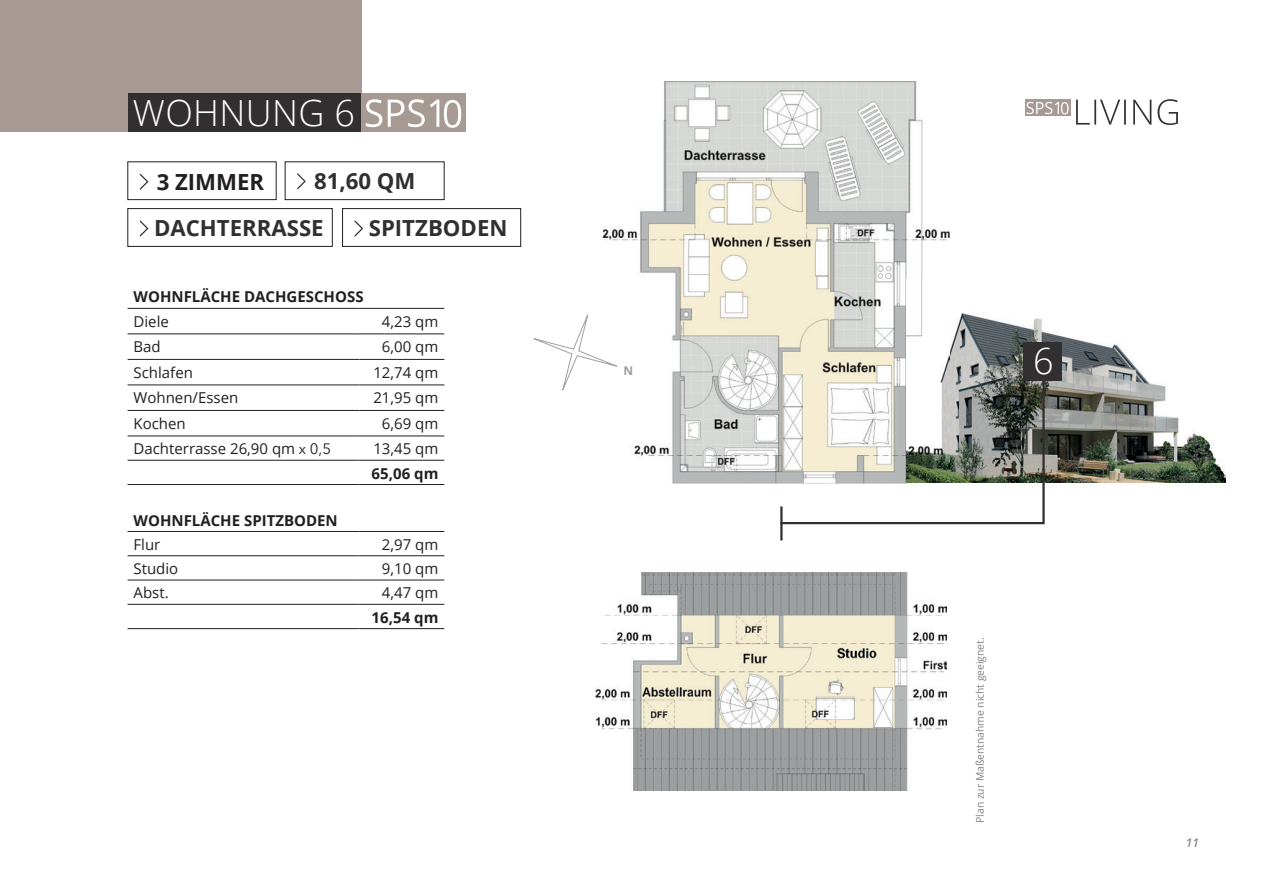
<style>
.page{position:relative;width:1263px;height:893px;background:#fff}
.page>*{position:absolute;margin:0;border:0;box-sizing:border-box;transform-origin:0 0}
.t1{font:300 36px "Open Sans";letter-spacing:.01em;color:#fff}
.t2{font:700 22.2px "Open Sans";color:#312f30}
.t3{font:700 22.2px "Open Sans";color:#231f20}
.t4{font:15px "Open Sans";color:#231f20}
.t5{font:700 15px "Open Sans";color:#231f20}
.t6{font:italic 600 12px "Open Sans";color:#938784}
.t7{font:700 12px "Open Sans";color:#9d9fa2}
.t8{font:10.5px "Open Sans";color:#808285}
.s1{font-family:"Avenir Next LT Pro"}
</style>
<div class="page">
<img style="left:949px;top:313px;width:276px;height:170px">
<svg style="left:1076px;top:99px;width:102px;height:26px"></svg>
<div style="left:1024px;top:100px;width:46px;height:16px;background:#a79a95"></div>
<svg style="left:1026px;top:102px;width:42px;height:12px"></svg>
<hr style="left:128px;top:410px;width:231px;height:1px;background:#231f20">
<hr style="left:359px;top:410px;width:85px;height:1px;background:#231f20">
<hr style="left:128px;top:385px;width:231px;height:1px;background:#231f20">
<hr style="left:359px;top:385px;width:85px;height:1px;background:#231f20">
<hr style="left:128px;top:334px;width:231px;height:1px;background:#231f20">
<hr style="left:359px;top:334px;width:85px;height:1px;background:#231f20">
<hr style="left:128px;top:359px;width:231px;height:1px;background:#231f20">
<hr style="left:359px;top:359px;width:85px;height:1px;background:#231f20">
<hr style="left:128px;top:308px;width:231px;height:1px;background:#231f20">
<hr style="left:359px;top:308px;width:85px;height:1px;background:#231f20">
<hr style="left:128px;top:436px;width:231px;height:1px;background:#231f20">
<hr style="left:359px;top:436px;width:85px;height:1px;background:#231f20">
<hr style="left:128px;top:531px;width:231px;height:1px;background:#231f20">
<hr style="left:359px;top:531px;width:85px;height:1px;background:#231f20">
<hr style="left:128px;top:555px;width:231px;height:1px;background:#231f20">
<hr style="left:359px;top:555px;width:85px;height:1px;background:#231f20">
<hr style="left:128px;top:580px;width:231px;height:1px;background:#231f20">
<hr style="left:359px;top:580px;width:85px;height:1px;background:#231f20">
<hr style="left:128px;top:460px;width:231px;height:1px;background:#231f20">
<hr style="left:359px;top:460px;width:85px;height:1px;background:#231f20">
<hr style="left:128px;top:484px;width:231px;height:1px;background:#231f20">
<hr style="left:359px;top:484px;width:85px;height:1px;background:#231f20">
<hr style="left:128px;top:604px;width:231px;height:1px;background:#231f20">
<hr style="left:359px;top:604px;width:85px;height:1px;background:#231f20">
<hr style="left:128px;top:628px;width:231px;height:1px;background:#231f20">
<hr style="left:359px;top:628px;width:85px;height:1px;background:#231f20">
<div style="left:0;top:0;width:361px;height:132px;background:#a79a95"></div>
<div style="left:128px;top:94px;width:233px;height:38px;background:#312f30"></div>
<div style="left:361px;top:94px;width:105px;height:38px;background:#a79a95"></div>
<svg style="left:366px;top:99px;width:95px;height:29px"></svg>
<div style="left:285px;top:162px;width:159px;height:38px;border:1px solid #231f20"></div>
<svg style="left:297px;top:173px;width:9px;height:16px"></svg>
<div style="left:128px;top:162px;width:148px;height:38px;border:1px solid #231f20"></div>
<svg style="left:140px;top:174px;width:8px;height:16px"></svg>
<div style="left:1211px;top:315px;width:30px;height:41px;background:#fff"></div>
<img style="left:602px;top:81px;width:347px;height:402px">
<img style="left:595px;top:573px;width:352px;height:217px">
<svg style="left:778px;top:375px;width:268px;height:150px"></svg>
<div style="left:1023px;top:342px;width:39px;height:38px;background:#312f30"></div>
<hr style="left:780px;top:506px;width:2px;height:34px;background:#312f30">
<svg style="left:533px;top:307px;width:93px;height:84px"></svg>
<div style="left:128px;top:208px;width:205px;height:39px;border:1px solid #231f20"></div>
<div style="left:342px;top:208px;width:179px;height:39px;border:1px solid #231f20"></div>
<svg style="left:140px;top:221px;width:8px;height:15px"></svg>
<svg style="left:354px;top:221px;width:9px;height:15px"></svg>
<h1 class="t1" style="left:133px;top:88px;width:224px">WOHNUNG 6</h1>
<h2 class="t3" style="left:157px;top:166px;width:109px">3 ZIMMER</h2>
<h2 class="t2" style="left:314px;top:165px;width:103px">81,60 QM</h2>
<h2 class="t2" style="left:154px;top:213px;width:171px">DACHTERRASSE</h2>
<h2 class="t2" style="left:369px;top:213px;width:140px">SPITZBODEN</h2>
<p class="t5" style="left:134px;top:286px;width:232px">WOHNFLÄCHE DACHGESCHOSS</p>
<p class="t4" style="left:134px;top:311px;width:37px">Diele</p>
<p class="t4" style="left:382px;top:311px;width:58px">4,23 qm</p>
<p class="t4" style="left:134px;top:336px;width:29px">Bad</p>
<p class="t4" style="left:382px;top:336px;width:58px">6,00 qm</p>
<p class="t4" style="left:134px;top:362px;width:61px">Schlafen</p>
<p class="t4" style="left:373px;top:362px;width:67px">12,74 qm</p>
<p class="t4" style="left:134px;top:387px;width:106px">Wohnen/Essen</p>
<p class="t4" style="left:373px;top:387px;width:67px">21,95 qm</p>
<p class="t4" style="left:134px;top:413px;width:54px">Kochen</p>
<p class="t4" style="left:382px;top:413px;width:58px">6,69 qm</p>
<p class="t4" style="left:134px;top:438px;width:199px">Dachterrasse 26,90 qm <span class="s1">x 0,5</span></p>
<p class="t4" style="left:373px;top:438px;width:67px">13,45 qm</p>
<p class="t5" style="left:372px;top:462px;width:68px">65,06 qm</p>
<p class="t5" style="left:134px;top:509px;width:206px">WOHNFLÄCHE SPITZBODEN</p>
<p class="t4" style="left:134px;top:534px;width:28px">Flur</p>
<p class="t4" style="left:382px;top:534px;width:58px">2,97 qm</p>
<p class="t4" style="left:134px;top:558px;width:46px">Studio</p>
<p class="t4" style="left:382px;top:558px;width:58px">9,10 qm</p>
<p class="t4" style="left:134px;top:583px;width:37px">Abst.</p>
<p class="t4" style="left:382px;top:583px;width:58px">4,47 qm</p>
<p class="t5" style="left:372px;top:607px;width:68px">16,54 qm</p>
<p class="t7" style="left:623px;top:363px;width:11px">N</p>
<h1 class="t1" style="left:1033px;top:337px;width:22px">6</h1>
<p class="t8" style="left:973px;top:823px;width:187px;rotate:-90deg">Plan zur Maßentnahme nicht geeignet.</p>
<p class="t6" style="left:1186px;top:834px;width:15px">11</p>
</div>
